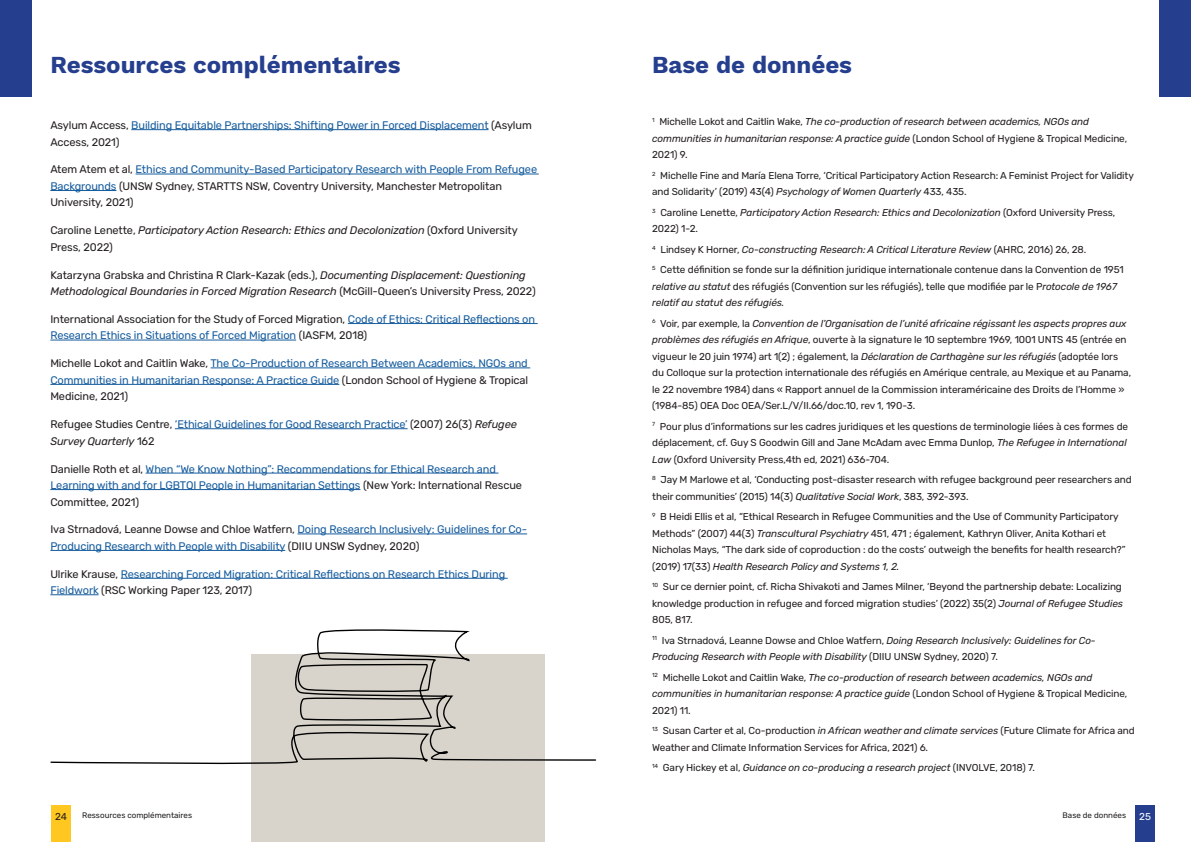
<style>
.page{position:relative;width:1191px;height:842px;background:#fff}
.page>*{position:absolute;margin:0;border:0;box-sizing:border-box;transform-origin:0 0}
.Heading{font:700 24px "Work Sans";color:#253f8e}
.Body_Copy{font:300 11px/16.5px "Rubik";letter-spacing:-.01em;color:#175d9e}
.Body_Copy-2{font:italic 300 11px/16.5px "Rubik";letter-spacing:-.01em;color:#231f20}
.Body_Copy-3{font:300 11px/16.5px "Rubik";letter-spacing:-.01em;color:#231f20}
.Body_Copy-4{font:300 10px/16.5px "Rubik";letter-spacing:-.01em;color:#231f20}
.Body_Copy-5{font:italic 300 10px/16.5px "Rubik";letter-spacing:-.01em;color:#231f20}
.t1{font:300 10px "Rubik";color:#fff}
.Body_Copy-6{font:300 8px "Rubik";color:#231f20}
.s1{font-style:normal}
.s2{font-style:italic}
.s3{color:#231f20}
.s4{color:#175d9e}
.s5{font-style:italic;color:#231f20}
</style>
<div class="page">
<div style="left:51px;top:805px;width:20px;height:37px;background:#ffc71f"></div>
<div style="left:1135px;top:805px;width:20px;height:37px;background:#253f8e"></div>
<hr style="left:131px;top:129px;width:357px;height:1px;background:#175d9e">
<hr style="left:135px;top:174px;width:404px;height:1px;background:#175d9e">
<hr style="left:50px;top:190px;width:66px;height:1px;background:#175d9e">
<hr style="left:348px;top:323px;width:189px;height:1px;background:#175d9e">
<hr style="left:50px;top:340px;width:246px;height:1px;background:#175d9e">
<hr style="left:211px;top:368px;width:319px;height:1px;background:#175d9e">
<hr style="left:50px;top:384px;width:289px;height:1px;background:#175d9e">
<hr style="left:175px;top:428px;width:232px;height:1px;background:#175d9e">
<hr style="left:146px;top:473px;width:352px;height:1px;background:#175d9e">
<hr style="left:50px;top:489px;width:310px;height:1px;background:#175d9e">
<hr style="left:297px;top:534px;width:230px;height:1px;background:#175d9e">
<hr style="left:50px;top:550px;width:235px;height:1px;background:#175d9e">
<hr style="left:121px;top:578px;width:387px;height:1px;background:#175d9e">
<hr style="left:50px;top:594px;width:49px;height:1px;background:#175d9e">
<div style="left:0;top:0;width:32px;height:96px;background:#253f8e"></div>
<div style="left:251px;top:654px;width:293px;height:188px;background:#d8d4cb"></div>
<svg style="left:50px;top:629px;width:546px;height:136px"></svg>
<div style="left:1159px;top:0;width:32px;height:96px;background:#253f8e"></div>
<p class="Heading" style="left:50px;top:51px;width:352px">Ressources complémentaires</p>
<p class="Heading" style="left:652px;top:51px;width:201px">Base de données</p>
<p class="Body_Copy-5" style="left:652px;top:114px;width:476px"><sup>1</sup> <span class="s1">Michelle Lokot and Caitlin Wake,</span> The co-production of research between academics, NGOs and communities in humanitarian response: A practice guide <span class="s1">(London School of Hygiene &amp; Tropical Medicine,<br>2021) 9.</span></p>
<p class="Body_Copy-4" style="left:652px;top:168px;width:483px"><sup>2</sup> Michelle Fine and María Elena Torre, ‘Critical Participatory Action Research: A Feminist Project for Validity and Solidarity’ (2019) 43(4) <span class="s2">Psychology of Women Quarterly</span> 433, 435.</p>
<p class="Body_Copy-5" style="left:652px;top:205px;width:464px"><sup>3</sup> <span class="s1">Caroline Lenette,</span> Participatory Action Research: Ethics and Decolonization <span class="s1">(Oxford University Press,<br>2022) 1-2.</span></p>
<p class="Body_Copy-5" style="left:652px;top:242px;width:435px"><sup>4</sup> <span class="s1">Lindsey K Horner,</span> Co-constructing Research: A Critical Literature Review <span class="s1">(AHRC, 2016) 26, 28.</span></p>
<p class="Body_Copy-4" style="left:652px;top:262px;width:473px"><sup>5</sup> Cette définition se fonde sur la définition juridique internationale contenue dans la Convention de 1951 <span class="s2">relative au statut</span> des réfugiés (Convention sur les réfugiés), telle que modifiée par le P<span class="s2">rotocole de 1967 relatif au statut des réfugiés.</span></p>
<p class="Body_Copy-4" style="left:652px;top:316px;width:480px"><sup>6</sup> Voir, par exemple, la <span class="s2">Convention de l’Organisation de l’unité africaine régissant les aspects propres aux problèmes des réfugiés en Afrique</span>, ouverte à la signature le 10 septembre 1969, 1001 UNTS 45 (entrée en vigueur le 20 juin 1974) art 1(2) ; également, la <span class="s2">Déclaration de Carthagène sur les réfugiés</span> (adoptée lors du Colloque sur la protection internationale des réfugiés en Amérique centrale, au Mexique et au Panama, le 22 novembre 1984) dans « Rapport annuel de la Commission interaméricaine des Droits de l’Homme » (1984-85) OEA Doc OEA/Ser.L/V/II.66/doc.10, rev 1, 190-3.</p>
<p class="Body_Copy-4" style="left:652px;top:418px;width:477px"><sup>7</sup> Pour plus d’informations sur les cadres juridiques et les questions de terminologie liées à ces formes de déplacement, cf. Guy S Goodwin Gill and Jane McAdam avec Emma Dunlop, <span class="s2">The Refugee in International<br>Law</span> (Oxford University Press,4th ed, 2021) 636-704.</p>
<p class="Body_Copy-4" style="left:652px;top:472px;width:481px"><sup>8</sup> Jay M Marlowe et al, ‘Conducting post-disaster research with refugee background peer researchers and their communities’ (2015) 14(3) <span class="s2">Qualitative Social Work</span>, 383, 392-393.</p>
<p class="Body_Copy-4" style="left:652px;top:509px;width:475px"><sup>9</sup> B Heidi Ellis et al, “Ethical Research in Refugee Communities and the Use of Community Participatory Methods” (2007) 44(3) <span class="s2">Transcultural Psychiatry</span> 451, 471 ; également, Kathryn Oliver, Anita Kothari et Nicholas Mays, “The dark side of coproduction : do the costs’ outweigh the benefits for health research?” (2019) 17(33) <span class="s2">Health Research Policy and Systems 1, 2.</span></p>
<p class="Body_Copy-4" style="left:652px;top:579px;width:472px;text-align:justify"><sup>10</sup> Sur ce dernier point, cf. Richa Shivakoti and James Milner, ‘Beyond the partnership debate: Localizing knowledge production in refugee and forced migration studies’ (2022) 35(2) <span class="s2">Journal of Refugee Studies </span>805, 817.</p>
<p class="Body_Copy-5" style="left:652px;top:632px;width:445px"><sup>11</sup> <span class="s1">Iva Strnadová, Leanne Dowse and Chloe Watfern,</span> Doing Research Inclusively: Guidelines for Co-<br>Producing Research with People with Disability <span class="s1">(DIIU UNSW Sydney, 2020) 7.</span></p>
<p class="Body_Copy-5" style="left:652px;top:669px;width:476px"><sup>12</sup> <span class="s1">Michelle Lokot and Caitlin Wake,</span> The co-production of research between academics, NGOs and communities in humanitarian response: A practice guide <span class="s1">(London School of Hygiene &amp; Tropical Medicine,<br>2021) 11.</span></p>
<p class="Body_Copy-4" style="left:652px;top:723px;width:484px"><sup>13</sup> Susan Carter et al, Co-production <span class="s2">in African weather and climate services</span> (Future Climate for Africa and<br>Weather and Climate Information Services for Africa, 2021) 6.</p>
<p class="Body_Copy-5" style="left:652px;top:760px;width:384px"><sup>14</sup> <span class="s1">Gary Hickey et al,</span> Guidance on co-producing a research project <span class="s1">(INVOLVE, 2018) 7.</span></p>
<p class="Body_Copy-6" style="left:1062px;top:809px;width:65px">Base de données</p>
<p class="Body_Copy" style="left:50px;top:118px;width:483px"><span class="s3">Asylum Access,</span> Building Equitable Partnerships: Shifting Power in Forced Displacement <span class="s3">(Asylum<br>Access, 2021)</span></p>
<p class="Body_Copy-3" style="left:50px;top:162px;width:488px">Atem Atem et al, <span class="s4">Ethics and Community-Based Participatory Research with People From Refugee<br>Backgrounds</span> (UNSW Sydney, STARTTS NSW, Coventry University, Manchester Metropolitan<br>University, 2021)</p>
<p class="Body_Copy-2" style="left:50px;top:223px;width:469px"><span class="s1">Caroline Lenette,</span> Participatory Action Research: Ethics and Decolonization <span class="s1">(Oxford University<br>Press, 2022)</span></p>
<p class="Body_Copy-2" style="left:50px;top:267px;width:487px"><span class="s1">Katarzyna Grabska and Christina R Clark-Kazak (eds.),</span> Documenting Displacement: Questioning<br>Methodological Boundaries in Forced Migration Research <span class="s1">(McGill-Queen’s University Press, 2022)</span></p>
<p class="Body_Copy" style="left:50px;top:311px;width:486px"><span class="s3">International Association for the Study of Forced Migration,</span> Code of Ethics: Critical Reflections on<br>Research Ethics in Situations of Forced Migration <span class="s3">(IASFM, 2018)</span></p>
<p class="Body_Copy" style="left:50px;top:356px;width:479px;text-align:justify"><span class="s3">Michelle Lokot and Caitlin Wake,</span> The Co-Production of Research Between Academics, NGOs and Communities in Humanitarian Response: A Practice Guide <span class="s3">(London School of Hygiene &amp; Tropical Medicine, 2021)</span></p>
<p class="Body_Copy" style="left:50px;top:417px;width:468px"><span class="s3">Refugee Studies Centre,</span> ‘Ethical Guidelines for Good Research Practice’ <span class="s3">(2007) 26(3)</span> <span class="s5">Refugee<br>Survey Quarterly</span> <span class="s3">162</span></p>
<p class="Body_Copy" style="left:50px;top:461px;width:473px"><span class="s3">Danielle Roth et al,</span> When “We Know Nothing”: Recommendations for Ethical Research and<br>Learning with and for LGBTQI People in Humanitarian Settings <span class="s3">(New York: International Rescue<br>Committee, 2021)</span></p>
<p class="Body_Copy" style="left:50px;top:522px;width:478px"><span class="s3">Iva Strnadová, Leanne Dowse and Chloe Watfern,</span> Doing Research Inclusively: Guidelines for Co-<br>Producing Research with People with Disability <span class="s3">(DIIU UNSW Sydney, 2020)</span></p>
<p class="Body_Copy" style="left:50px;top:566px;width:456px"><span class="s3">Ulrike Krause,</span> Researching Forced Migration: Critical Reflections on Research Ethics During<br>Fieldwork <span class="s3">(RSC Working Paper 123, 2017)</span></p>
<p class="Body_Copy-6" style="left:82px;top:809px;width:111px">Ressources complémentaires</p>
<p class="Body_Copy-4" style="left:55px;top:808px;width:13px">24</p>
<p class="t1" style="left:1139px;top:809px;width:13px">25</p>
</div>
